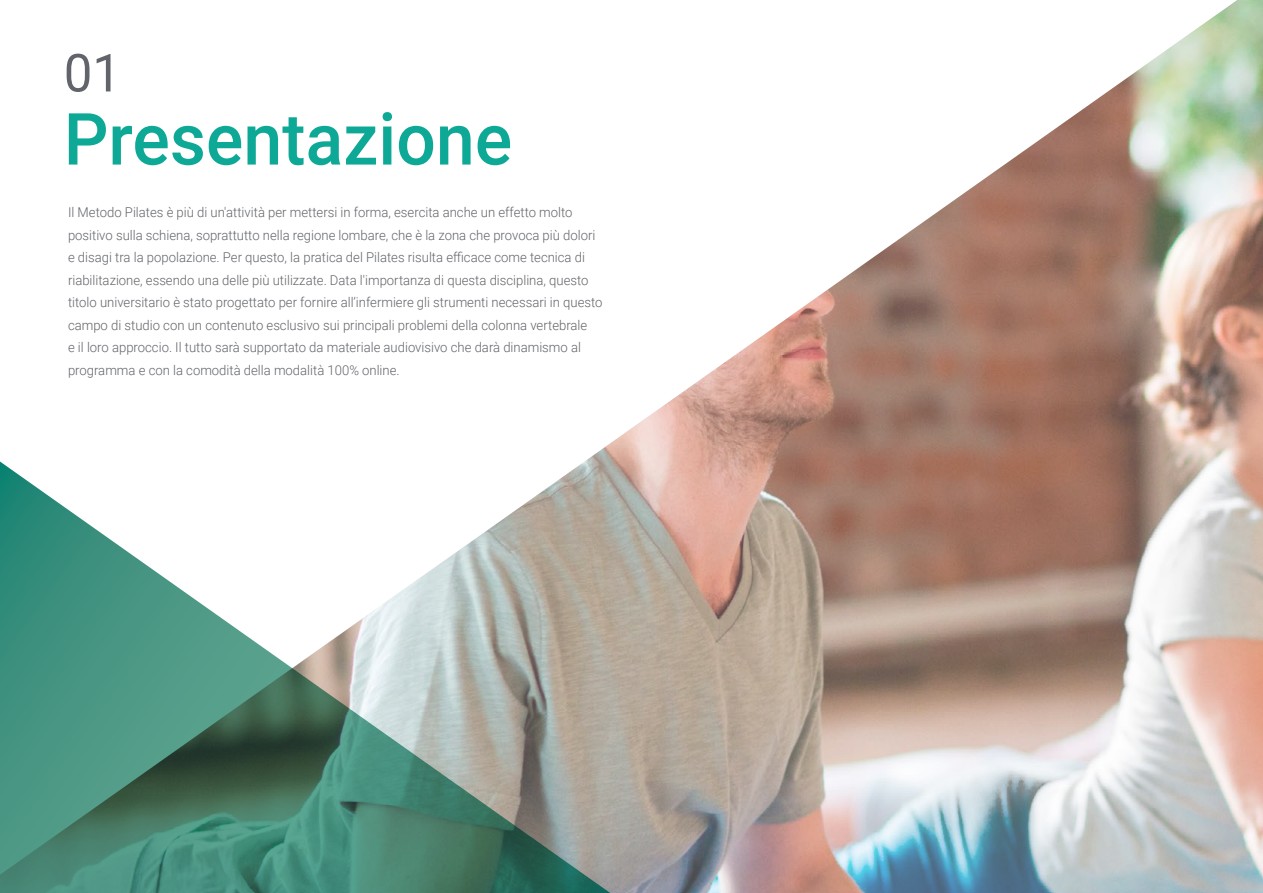
<style>
.page{position:relative;width:1263px;height:893px;background:#fff}
.page>*{position:absolute;margin:0;border:0;box-sizing:border-box;transform-origin:0 0}
.t1{font:500 72px "Roboto";color:#0ea996}
.t2{font:52.5px "Roboto";color:#61646a}
.t3{font:300 13.5px/22.5px "Roboto";color:#61646a}
</style>
<div class="page">
<img style="left:607px;top:0;width:656px;height:893px">
<svg style="left:0;top:446px;width:640px;height:447px"></svg>
<h2 class="t2" style="left:64px;top:36px;width:59px">01</h2>
<h1 class="t1" style="left:64px;top:89px;width:450px">Presentazione</h1>
<p class="t3" style="left:68px;top:201px;width:536px">Il Metodo Pilates è più di un'attività per mettersi in forma, esercita anche un effetto molto positivo sulla schiena, soprattutto nella regione lombare, che è la zona che provoca più dolori e disagi tra la popolazione. Per questo, la pratica del Pilates risulta efficace come tecnica di riabilitazione, essendo una delle più utilizzate. Data l'importanza di questa disciplina, questo titolo universitario è stato progettato per fornire all’infermiere gli strumenti necessari in questo campo di studio con un contenuto esclusivo sui principali problemi della colonna vertebrale<br>e il loro approccio. Il tutto sarà supportato da materiale audiovisivo che darà dinamismo al programma e con la comodità della modalità 100% online.</p>
</div>
